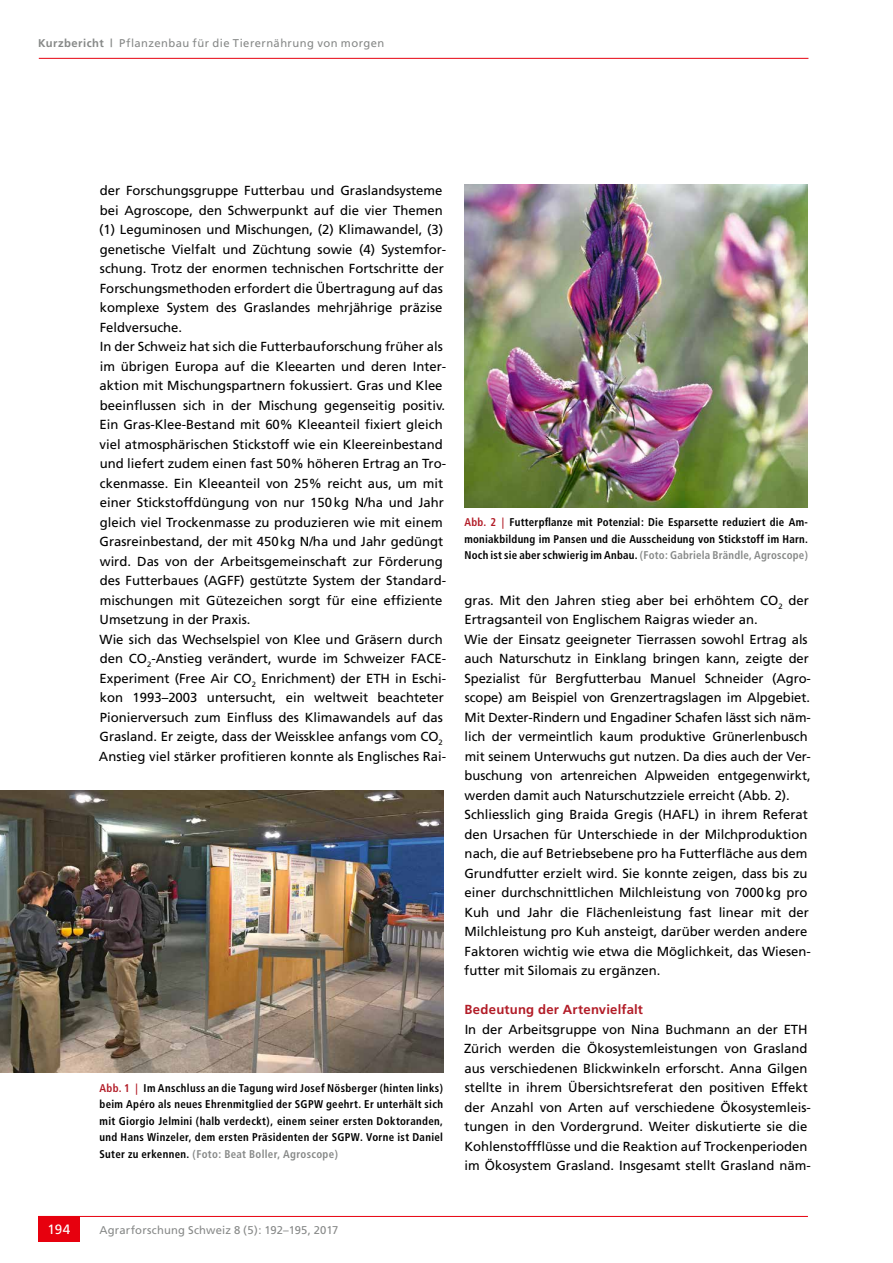
<style>
.page{position:relative;width:893px;height:1263px;background:#fff}
.page>*{position:absolute;margin:0;border:0;box-sizing:border-box;transform-origin:0 0}
.t1{font:13.5px "Frutiger";color:#fff}
.t2{font:13.2px/19.5px "Frutiger";color:#000}
.t3{font:700 13.2px "Frutiger";letter-spacing:.015em;color:#b21c27}
.t4{font:700 condensed 11.25px/16.5px "Frutiger";letter-spacing:.025em;color:#000;text-align:justify}
.t5{font:11.25px "Frutiger";letter-spacing:.035em;color:#878988}
.t6{font:11.25px "Frutiger";letter-spacing:.015em;color:#878988}
.s1{font-weight:700}
.s2{color:#b21c27}
.s3{color:#878988}
</style>
<div class="page">
<hr style="left:39px;top:58px;width:769px;height:1px;background:#e7000e">
<hr style="left:38px;top:1216px;width:770px;height:1px;background:#e7000e">
<div style="left:38px;top:1216px;width:42px;height:26px;background:#e7000e"></div>
<img style="left:0;top:791px;width:443px;height:282px">
<img style="left:464px;top:185px;width:344px;height:322px">
<p class="t5" style="left:38px;top:36px;width:348px"><span class="s1">Kurzbericht |</span> Pflanzenbau für die Tierernährung von morgen</p>
<p class="t2" style="left:99px;top:181px;width:349px">der Forschungsgruppe Futterbau und Graslandsysteme bei Agroscope, den Schwerpunkt auf die vier Themen (1) Leguminosen und Mischungen, (2) Klimawandel, (3) genetische Vielfalt und Züchtung sowie (4) Systemfor&shy;schung. Trotz der enormen technischen Fortschritte der Forschungsmethoden erfordert die Übertragung auf das komplexe System des Graslandes mehrjährige präzise Feldversuche.<br>In der Schweiz hat sich die Futterbauforschung früher als im übrigen Europa auf die Kleearten und deren Inter&shy;aktion mit Mischungspartnern fokussiert. Gras und Klee beeinflussen sich in der Mischung gegenseitig positiv.<br>Ein Gras-Klee-Bestand mit 60% Kleeanteil fixiert gleich viel atmosphärischen Stickstoff wie ein Kleereinbestand und liefert zudem einen fast 50% höheren Ertrag an Tro&shy;ckenmasse. Ein Kleeanteil von 25% reicht aus, um mit einer Stickstoffdüngung von nur 150kg N/ha und Jahr gleich viel Trockenmasse zu produzieren wie mit einem Grasreinbestand, der mit 450kg N/ha und Jahr gedüngt wird. Das von der Arbeitsgemeinschaft zur Förderung des Futterbaues (AGFF) gestützte System der Standard&shy;mischungen mit Gütezeichen sorgt für eine effiziente Umsetzung in der Praxis.<br>Wie sich das Wechselspiel von Klee und Gräsern durch den CO<sub>2</sub>-Anstieg verändert, wurde im Schweizer FACE-Experiment (Free Air CO<sub>2</sub> Enrichment) der ETH in Eschi&shy;kon 1993–2003 untersucht, ein weltweit beachteter Pionierversuch zum Einfluss des Klimawandels auf das Grasland. Er zeigte, dass der Weissklee anfangs vom CO<sub>2<br></sub>Anstieg viel stärker profitieren konnte als Englisches Rai-</p>
<p class="t4" style="left:99px;top:1079px;width:345px"><span class="s2">Abb. 1 |</span> Im Anschluss an die Tagung wird Josef Nösberger (hinten links) beim Apéro als neues Ehrenmitglied der SGPW geehrt. Er unterhält sich mit Giorgio Jelmini (halb verdeckt), einem seiner ersten Doktoranden, und Hans Winzeler, dem ersten Präsidenten der SGPW. Vorne ist Daniel Suter zu erkennen. <span class="s3">(Foto: Beat Boller, Agroscope)</span></p>
<p class="t4" style="left:464px;top:514px;width:345px"><span class="s2">Abb. 2 |</span> Futterpflanze mit Potenzial: Die Esparsette reduziert die Am&shy;moniakbildung im Pansen und die Ausscheidung von Stickstoff im Harn.<br>Noch ist sie aber schwierig im Anbau. <span class="s3">(Foto: Gabriela Brändle, Agroscope)</span></p>
<p class="t2" style="left:464px;top:590px;width:348px">gras. Mit den Jahren stieg aber bei erhöhtem CO<sub>2</sub> der Ertragsanteil von Englischem Raigras wieder an.<br>Wie der Einsatz geeigneter Tierrassen sowohl Ertrag als auch Naturschutz in Einklang bringen kann, zeigte der Spezialist für Bergfutterbau Manuel Schneider (Agro&shy;scope) am Beispiel von Grenzertragslagen im Alpgebiet.<br>Mit Dexter-Rindern und Engadiner Schafen lässt sich näm&shy;lich der vermeintlich kaum produktive Grünerlenbusch mit seinem Unterwuchs gut nutzen. Da dies auch der Ver&shy;buschung von artenreichen Alpweiden entgegenwirkt, werden damit auch Naturschutzziele erreicht (Abb. 2).<br>Schliesslich ging Braida Gregis (HAFL) in ihrem Referat den Ursachen für Unterschiede in der Milchproduktion nach, die auf Betriebsebene pro ha Futterfläche aus dem Grundfutter erzielt wird. Sie konnte zeigen, dass bis zu einer durchschnittlichen Milchleistung von 7000kg pro Kuh und Jahr die Flächenleistung fast linear mit der Milchleistung pro Kuh ansteigt, darüber werden andere Faktoren wichtig wie etwa die Möglichkeit, das Wiesen&shy;futter mit Silomais zu ergänzen.</p>
<p class="t3" style="left:465px;top:1002px;width:180px">Bedeutung der Artenvielfalt</p>
<p class="t2" style="left:464px;top:1019px;width:348px">In der Arbeitsgruppe von Nina Buchmann an der ETH Zürich werden die Ökosystemleistungen von Grasland aus verschiedenen Blickwinkeln erforscht. Anna Gilgen stellte in ihrem Übersichtsreferat den positiven Effekt der Anzahl von Arten auf verschiedene Ökosystemleis&shy;tungen in den Vordergrund. Weiter diskutierte sie die Kohlenstoffflüsse und die Reaktion auf Trockenperioden im Ökosystem Grasland. Insgesamt stellt Grasland näm-</p>
<p class="t1" style="left:48px;top:1221px;width:24px">194</p>
<p class="t6" style="left:99px;top:1223px;width:240px">Agrarforschung Schweiz 8 (5): 192–195, 2017</p>
</div>
